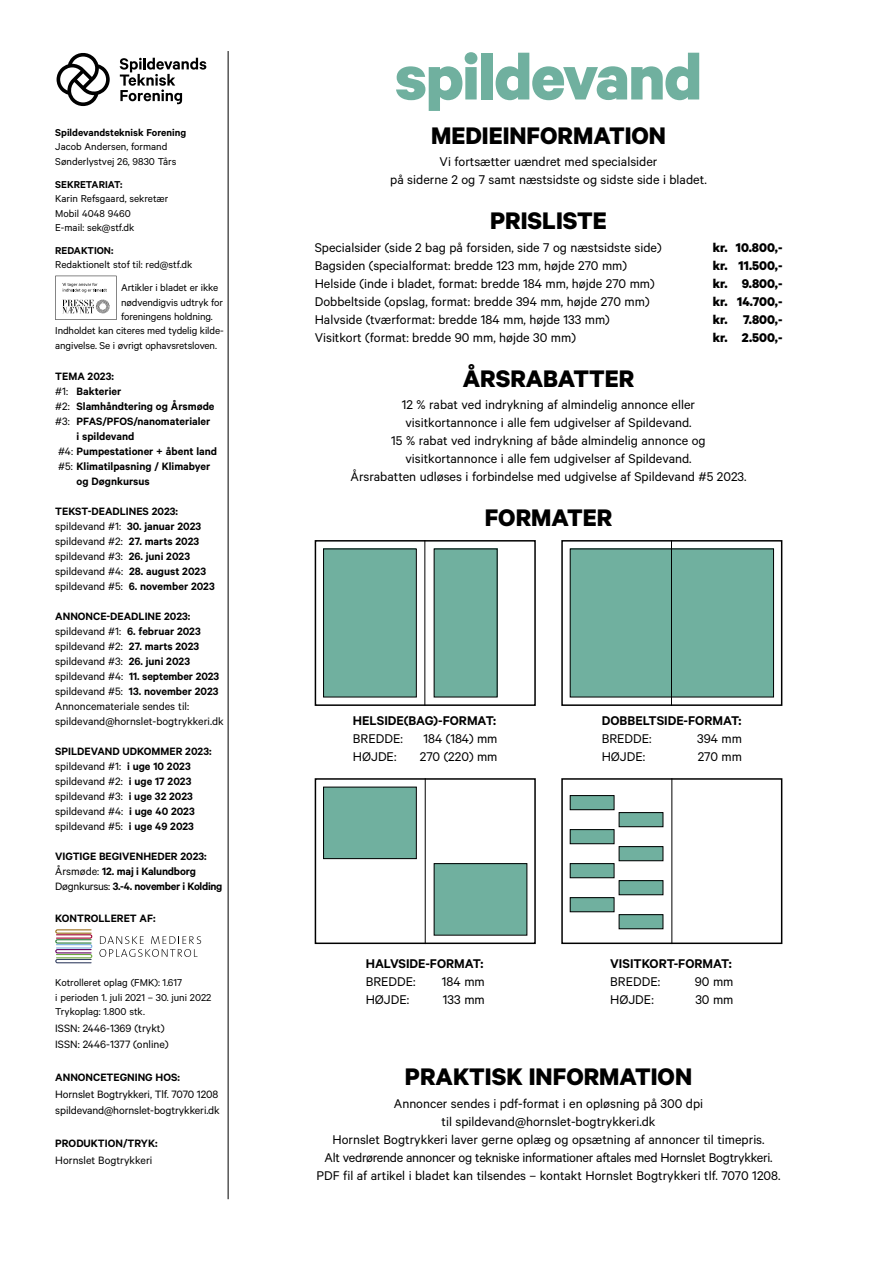
<style>
.page{position:relative;width:893px;height:1263px;background:#fff}
.page>*{position:absolute;margin:0;border:0;box-sizing:border-box;transform-origin:0 0}
.t1{font:700 72px "Calibre";letter-spacing:-.02em;color:#70b09f}
.t2{font:700 27px "Calibre";color:#000}
.t3{font:14.25px/18px "Calibre";color:#000;text-align:center}
.t4{font:600 14.25px "Calibre";color:#000}
.t5{font:700 14.25px "Calibre";color:#000}
.t6{font:600 12px/15px "Calibre";color:#000}
.t7{font:12px/15px "Calibre";color:#000}
.t8{font:11.25px/14.4px "Calibre";letter-spacing:-.005em;color:#000}
.t9{font:600 11.25px "Calibre";color:#000}
.s1{font-weight:400}
.s2{font-weight:600}
</style>
<div class="page">
<div style="left:315px;top:540px;width:221px;height:166px;border:2px solid #000"></div>
<hr style="left:424px;top:540px;width:1px;height:166px;background:#000">
<div style="left:434px;top:549px;width:63px;height:148px;background:#70b09f"></div>
<div style="left:324px;top:549px;width:92px;height:148px;background:#70b09f"></div>
<div style="left:323px;top:549px;width:94px;height:148px;border:1px solid #000"></div>
<div style="left:324px;top:787px;width:92px;height:72px;background:#70b09f"></div>
<div style="left:323px;top:787px;width:94px;height:72px;border:1px solid #000"></div>
<div style="left:570px;top:795px;width:44px;height:15px;background:#70b09f"></div>
<div style="left:570px;top:795px;width:44px;height:15px;border:1px solid #000"></div>
<div style="left:570px;top:830px;width:44px;height:14px;background:#70b09f"></div>
<div style="left:570px;top:829px;width:44px;height:15px;border:1px solid #000"></div>
<div style="left:570px;top:864px;width:44px;height:14px;background:#70b09f"></div>
<div style="left:570px;top:863px;width:44px;height:15px;border:1px solid #000"></div>
<div style="left:570px;top:898px;width:44px;height:14px;background:#70b09f"></div>
<div style="left:570px;top:897px;width:44px;height:15px;border:1px solid #000"></div>
<div style="left:619px;top:813px;width:44px;height:14px;background:#70b09f"></div>
<div style="left:619px;top:812px;width:44px;height:15px;border:1px solid #000"></div>
<div style="left:619px;top:847px;width:44px;height:14px;background:#70b09f"></div>
<div style="left:619px;top:846px;width:44px;height:15px;border:1px solid #000"></div>
<div style="left:619px;top:881px;width:44px;height:14px;background:#70b09f"></div>
<div style="left:619px;top:880px;width:44px;height:15px;border:1px solid #000"></div>
<div style="left:619px;top:915px;width:44px;height:14px;background:#70b09f"></div>
<div style="left:619px;top:914px;width:44px;height:15px;border:1px solid #000"></div>
<div style="left:434px;top:864px;width:93px;height:71px;background:#70b09f"></div>
<div style="left:434px;top:863px;width:93px;height:72px;border:1px solid #000"></div>
<div style="left:570px;top:549px;width:203px;height:148px;background:#70b09f"></div>
<div style="left:570px;top:549px;width:204px;height:148px;border:1px solid #000"></div>
<div style="left:315px;top:778px;width:221px;height:166px;border:2px solid #000"></div>
<hr style="left:425px;top:778px;width:1px;height:166px;background:#000">
<div style="left:561px;top:778px;width:221px;height:166px;border:2px solid #000"></div>
<hr style="left:671px;top:778px;width:1px;height:166px;background:#000">
<div style="left:561px;top:540px;width:221px;height:166px;border:2px solid #000"></div>
<hr style="left:671px;top:540px;width:1px;height:166px;background:#000">
<hr style="left:228px;top:51px;width:1px;height:1148px;background:#000">
<svg style="left:99px;top:936px;width:102px;height:21px"></svg>
<svg style="left:55px;top:929px;width:38px;height:34px"></svg>
<svg style="left:120px;top:58px;width:86px;height:46px"></svg>
<svg style="left:57px;top:53px;width:53px;height:53px"></svg>
<svg style="left:55px;top:276px;width:62px;height:44px"></svg>
<p class="t9" style="left:55px;top:126px;width:132px">Spildevandsteknisk Forening</p>
<p class="t8" style="left:55px;top:139px;width:123px">Jacob Andersen, formand<br>Sønderlystvej 26, 9830 Tårs</p>
<p class="t9" style="left:55px;top:178px;width:69px">SEKRETARIAT:</p>
<p class="t8" style="left:55px;top:191px;width:115px">Karin Refsgaard, sekretær<br>Mobil 4048 9460<br>E-mail: sek@stf.dk</p>
<p class="t9" style="left:55px;top:244px;width:60px">REDAKTION:</p>
<p class="t8" style="left:121px;top:253px;width:99px;line-height:23px;text-indent:-66px">Redaktionelt stof til: red@stf.dk<br>Artikler i bladet er ikke</p>
<p class="t8" style="left:121px;top:294px;width:103px">nødvendigvis udtryk for</p>
<p class="t8" style="left:121px;top:309px;width:93px">foreningens holdning.</p>
<p class="t8" style="left:55px;top:323px;width:169px">Indholdet kan citeres med tydelig kilde-</p>
<p class="t8" style="left:55px;top:338px;width:163px">angivelse. Se i øvrigt ophavsretsloven.</p>
<p class="t6" style="left:55px;top:369px;width:60px">TEMA 2023:</p>
<p class="t6" style="left:55px;top:384px;width:68px"><span class="s1">#1:</span> Bakterier</p>
<p class="t6" style="left:55px;top:399px;width:161px"><span class="s1">#2:</span> Slamhåndtering og Årsmøde</p>
<p class="t6" style="left:55px;top:414px;width:157px"><span class="s1">#3:</span> PFAS/PFOS/nanomaterialer</p>
<p class="t6" style="left:77px;top:429px;width:59px">i spildevand</p>
<p class="t6" style="left:58px;top:444px;width:160px"><span class="s1">#4:</span> Pumpestationer + åbent land</p>
<p class="t6" style="left:58px;top:459px;width:154px"><span class="s1">#5:</span> Klimatilpasning / Klimabyer</p>
<p class="t6" style="left:77px;top:474px;width:75px">og Døgnkursus</p>
<p class="t6" style="left:55px;top:504px;width:161px">TEKST-DEADLINES 2023: <span class="s1">spildevand #1:</span> 30. januar 2023 <span class="s1">spildevand #2:</span> 27. marts 2023 <span class="s1">spildevand #3:</span> 26. juni 2023 <span class="s1">spildevand #4:</span> 28. august 2023 <span class="s1">spildevand #5:</span> 6. november 2023</p>
<p class="t7" style="left:55px;top:609px;width:170px"><span class="s2">ANNONCE-DEADLINE 2023: </span>spildevand #1: <span class="s2">6. februar 2023 </span>spildevand #2: <span class="s2">27. marts 2023 </span>spildevand #3: <span class="s2">26. juni 2023 </span>spildevand #4: <span class="s2">11. september 2023 </span>spildevand #5: <span class="s2">13. november 2023<br></span>Annoncemateriale sendes til: spildevand@hornslet-bogtrykkeri.dk</p>
<p class="t6" style="left:55px;top:744px;width:158px">SPILDEVAND UDKOMMER 2023: <span class="s1">spildevand #1:</span> i uge 10 2023 <span class="s1">spildevand #2:</span> i uge 17 2023 <span class="s1">spildevand #3:</span> i uge 32 2023 <span class="s1">spildevand #4:</span> i uge 40 2023 <span class="s1">spildevand #5:</span> i uge 49 2023</p>
<p class="t6" style="left:55px;top:849px;width:169px">VIGTIGE BEGIVENHEDER 2023:<br><span class="s1">Årsmøde:</span> 12. maj i Kalundborg<br><span class="s1">Døgnkursus:</span> 3.-4. november i Kolding</p>
<p class="t6" style="left:55px;top:910px;width:102px">KONTROLLERET AF:</p>
<p class="t8" style="left:55px;top:975px;width:158px">Kotrolleret oplag (FMK): 1.617<br>i perioden 1. juli 2021 – 30. juni 2022<br>Trykoplag: 1.800 stk.</p>
<p class="t7" style="left:55px;top:1019px;width:115px;line-height:16.5px">ISSN: 2446-1369 (trykt)<br>ISSN: 2446-1377 (online)</p>
<p class="t6" style="left:55px;top:1069px;width:126px">ANNONCETEGNING HOS:</p>
<p class="t7" style="left:55px;top:1085px;width:166px;line-height:16.5px">Hornslet Bogtrykkeri, Tlf. 7070 1208 spildevand@hornslet-bogtrykkeri.dk</p>
<p class="t6" style="left:55px;top:1135px;width:104px">PRODUKTION/TRYK:</p>
<p class="t7" style="left:55px;top:1152px;width:99px">Hornslet Bogtrykkeri</p>
<h1 class="t1" style="left:395px;top:33px;width:309px">spildevand</h1>
<h2 class="t2" style="left:431px;top:119px;width:236px">MEDIEINFORMATION</h2>
<p class="t3" style="left:390px;top:152px;width:318px">Vi fortsætter uændret med specialsider<br>på siderne 2 og 7 samt næstsidste og sidste side i bladet.</p>
<h2 class="t2" style="left:490px;top:204px;width:118px">PRISLISTE</h2>
<p class="t3" style="left:315px;top:238px;width:348px">Specialsider (side 2 bag på forsiden, side 7 og næstsidste side)</p>
<p class="t5" style="left:713px;top:238px;width:71px">kr. 10.800,-</p>
<p class="t3" style="left:315px;top:256px;width:314px">Bagsiden (specialformat: bredde 123 mm, højde 270 mm)</p>
<p class="t5" style="left:713px;top:256px;width:71px">kr. 11.500,-</p>
<p class="t3" style="left:315px;top:274px;width:342px">Helside (inde i bladet, format: bredde 184 mm, højde 270 mm)</p>
<p class="t5" style="left:713px;top:274px;width:71px">kr. 9.800,-</p>
<p class="t3" style="left:315px;top:292px;width:336px">Dobbeltside (opslag, format: bredde 394 mm, højde 270 mm)</p>
<p class="t5" style="left:713px;top:292px;width:71px">kr. 14.700,-</p>
<p class="t3" style="left:315px;top:310px;width:297px">Halvside (tværformat: bredde 184 mm, højde 133 mm)</p>
<p class="t5" style="left:713px;top:310px;width:71px">kr. 7.800,-</p>
<p class="t3" style="left:315px;top:328px;width:263px">Visitkort (format: bredde 90 mm, højde 30 mm)</p>
<p class="t5" style="left:713px;top:328px;width:71px">kr. 2.500,-</p>
<h2 class="t2" style="left:463px;top:362px;width:173px">ÅRSRABATTER</h2>
<p class="t3" style="left:351px;top:395px;width:397px">12 % rabat ved indrykning af almindelig annonce eller<br>visitkortannonce i alle fem udgivelser af Spildevand.<br>15 % rabat ved indrykning af både almindelig annonce og visitkortannonce i alle fem udgivelser af Spildevand.<br>Årsrabatten udløses i forbindelse med udgivelse af Spildevand #5 2023.</p>
<h2 class="t2" style="left:485px;top:501px;width:129px">FORMATER</h2>
<p class="t4" style="left:353px;top:712px;width:145px">HELSIDE(BAG)-FORMAT:</p>
<p class="t3" style="left:353px;top:729px;width:52px">BREDDE:</p>
<p class="t3" style="left:423px;top:729px;width:76px">184 (184) mm</p>
<p class="t3" style="left:353px;top:747px;width:45px">HØJDE:</p>
<p class="t3" style="left:420px;top:747px;width:79px">270 (220) mm</p>
<p class="t4" style="left:366px;top:954px;width:119px">HALVSIDE-FORMAT:</p>
<p class="t3" style="left:366px;top:971px;width:52px">BREDDE:</p>
<p class="t3" style="left:442px;top:971px;width:44px">184 mm</p>
<p class="t3" style="left:366px;top:989px;width:45px">HØJDE:</p>
<p class="t3" style="left:443px;top:989px;width:43px">133 mm</p>
<p class="t4" style="left:602px;top:712px;width:141px">DOBBELTSIDE-FORMAT:</p>
<p class="t3" style="left:602px;top:729px;width:52px">BREDDE:</p>
<p class="t3" style="left:697px;top:729px;width:46px">394 mm</p>
<p class="t3" style="left:602px;top:747px;width:45px">HØJDE:</p>
<p class="t3" style="left:698px;top:747px;width:46px">270 mm</p>
<p class="t4" style="left:610px;top:954px;width:123px">VISITKORT-FORMAT:</p>
<p class="t3" style="left:610px;top:971px;width:52px">BREDDE:</p>
<p class="t3" style="left:695px;top:971px;width:40px">90 mm</p>
<p class="t3" style="left:610px;top:989px;width:45px">HØJDE:</p>
<p class="t3" style="left:695px;top:989px;width:40px">30 mm</p>
<h2 class="t2" style="left:405px;top:1060px;width:289px">PRAKTISK INFORMATION</h2>
<p class="t3" style="left:317px;top:1094px;width:465px">Annoncer sendes i pdf-format i en opløsning på 300 dpi<br>til spildevand@hornslet-bogtrykkeri.dk<br>Hornslet Bogtrykkeri laver gerne oplæg og opsætning af annoncer til timepris.<br>Alt vedrørende annoncer og tekniske informationer aftales med Hornslet Bogtrykkeri.<br>PDF fil af artikel i bladet kan tilsendes – kontakt Hornslet Bogtrykkeri tlf. 7070 1208.</p>
</div>
